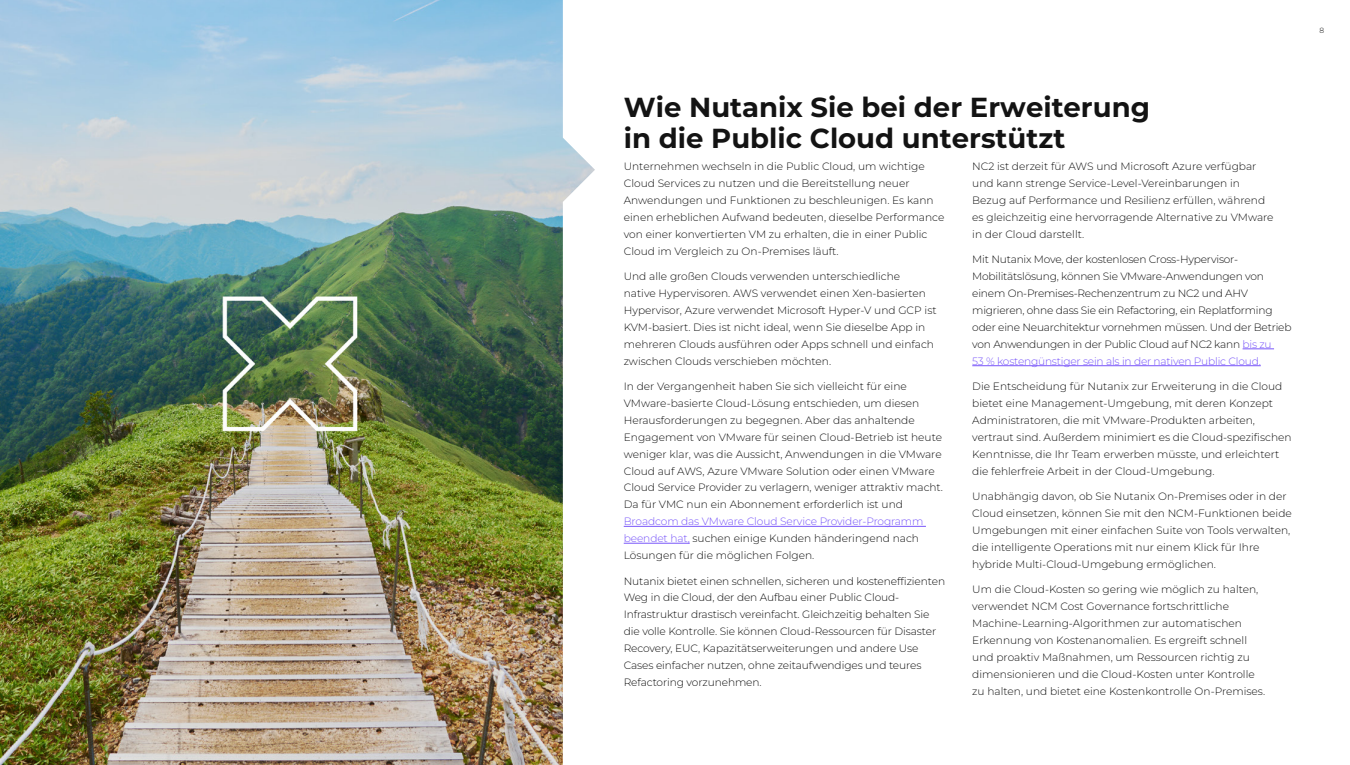
<style>
.page{position:relative;width:1350px;height:765px;background:#fff}
.page>*{position:absolute;margin:0;border:0;box-sizing:border-box;transform-origin:0 0}
.t1{font:700 27.5px/31.2px "Montserrat";color:#131313}
.t2{font:300 10.62px/16.9px "Montserrat";color:#131313}
.t3{font:300 10.62px/16.9px "Montserrat";letter-spacing:-.02em;color:#131313}
.t4{font:300 7.5px "Montserrat";color:#131313}
.s1{color:#7855fa}
</style>
<div class="page">
<hr style="left:624px;top:526px;width:302px;height:1px;background:#7855fa">
<hr style="left:624px;top:543px;width:66px;height:1px;background:#7855fa">
<hr style="left:1243px;top:349px;width:31px;height:1px;background:#7855fa">
<hr style="left:972px;top:365px;width:289px;height:1px;background:#7855fa">
<img style="left:0;top:0;width:595px;height:765px">
<h1 class="t1" style="left:624px;top:91px;width:528px">Wie Nutanix Sie bei der Erweiterung in die Public Cloud unterstützt</h1>
<p class="t2" style="left:624px;top:158px;width:322px">Unternehmen wechseln in die Public Cloud, um wichtige Cloud Services zu nutzen und die Bereitstellung neuer Anwendungen und Funktionen zu beschleunigen. Es kann einen erheblichen Aufwand bedeuten, dieselbe Performance von einer konvertierten VM zu erhalten, die in einer Public Cloud im Vergleich zu On-Premises läuft.</p>
<p class="t2" style="left:624px;top:268px;width:314px">Und alle großen Clouds verwenden unterschiedliche<br>native Hypervisoren. AWS verwendet einen Xen-basierten Hypervisor, Azure verwendet Microsoft Hyper-V und GCP ist KVM-basiert. Dies ist nicht ideal, wenn Sie dieselbe App in mehreren Clouds ausführen oder Apps schnell und einfach zwischen Clouds verschieben möchten.</p>
<p class="t2" style="left:624px;top:378px;width:321px">In der Vergangenheit haben Sie sich vielleicht für eine VMware-basierte Cloud-Lösung entschieden, um diesen Herausforderungen zu begegnen. Aber das anhaltende Engagement von VMware für seinen Cloud-Betrieb ist heute weniger klar, was die Aussicht, Anwendungen in die VMware Cloud auf AWS, Azure VMware Solution oder einen VMware Cloud Service Provider zu verlagern, weniger attraktiv macht.<br>Da für VMC nun ein Abonnement erforderlich ist und</p>
<p class="t2" style="left:624px;top:513px;width:301px"><span class="s1">Broadcom das VMware Cloud Service Provider-Programm beendet hat,</span> suchen einige Kunden händeringend nach<br>Lösungen für die möglichen Folgen.</p>
<p class="t2" style="left:624px;top:572px;width:323px">Nutanix bietet einen schnellen, sicheren und kosteneffizienten Weg in die Cloud, der den Aufbau einer Public Cloud-Infrastruktur drastisch vereinfacht. Gleichzeitig behalten Sie die volle Kontrolle. Sie können Cloud-Ressourcen für Disaster Recovery, EUC, Kapazitätserweiterungen und andere Use Cases einfacher nutzen, ohne zeitaufwendiges und teures Refactoring vorzunehmen.</p>
<p class="t2" style="left:972px;top:158px;width:303px">NC2 ist derzeit für AWS und Microsoft Azure verfügbar und kann strenge Service-Level-Vereinbarungen in Bezug auf Performance und Resilienz erfüllen, während es gleichzeitig eine hervorragende Alternative zu VMware in der Cloud darstellt.</p>
<p class="t3" style="left:972px;top:251px;width:321px">Mit Nutanix Move, der kostenlosen Cross-Hypervisor-Mobilitätslösung, können Sie VMware-Anwendungen von einem On-Premises-Rechenzentrum zu NC2 und AHV migrieren, ohne dass Sie ein Refactoring, ein Replatforming oder eine Neuarchitektur vornehmen müssen. Und der Betrieb von Anwendungen in der Public Cloud auf NC2 kann <span class="s1">bis zu<br>53 % kostengünstiger sein als in der nativen Public Cloud.</span></p>
<p class="t2" style="left:972px;top:378px;width:321px">Die Entscheidung für Nutanix zur Erweiterung in die Cloud bietet eine Management-Umgebung, mit deren Konzept Administratoren, die mit VMware-Produkten arbeiten, vertraut sind. Außerdem minimiert es die Cloud-spezifischen Kenntnisse, die Ihr Team erwerben müsste, und erleichtert die fehlerfreie Arbeit in der Cloud-Umgebung.</p>
<p class="t2" style="left:972px;top:488px;width:321px">Unabhängig davon, ob Sie Nutanix On-Premises oder in der Cloud einsetzen, können Sie mit den NCM-Funktionen beide Umgebungen mit einer einfachen Suite von Tools verwalten, die intelligente Operations mit nur einem Klick für Ihre hybride Multi-Cloud-Umgebung ermöglichen.</p>
<p class="t2" style="left:972px;top:581px;width:294px">Um die Cloud-Kosten so gering wie möglich zu halten, verwendet NCM Cost Governance fortschrittliche Machine-Learning-Algorithmen zur automatischen Erkennung von Kostenanomalien. Es ergreift schnell und proaktiv Maßnahmen, um Ressourcen richtig zu dimensionieren und die Cloud-Kosten unter Kontrolle zu halten, und bietet eine Kostenkontrolle On-Premises.</p>
<p class="t4" style="left:1320px;top:26px;width:6px">8</p>
</div>
